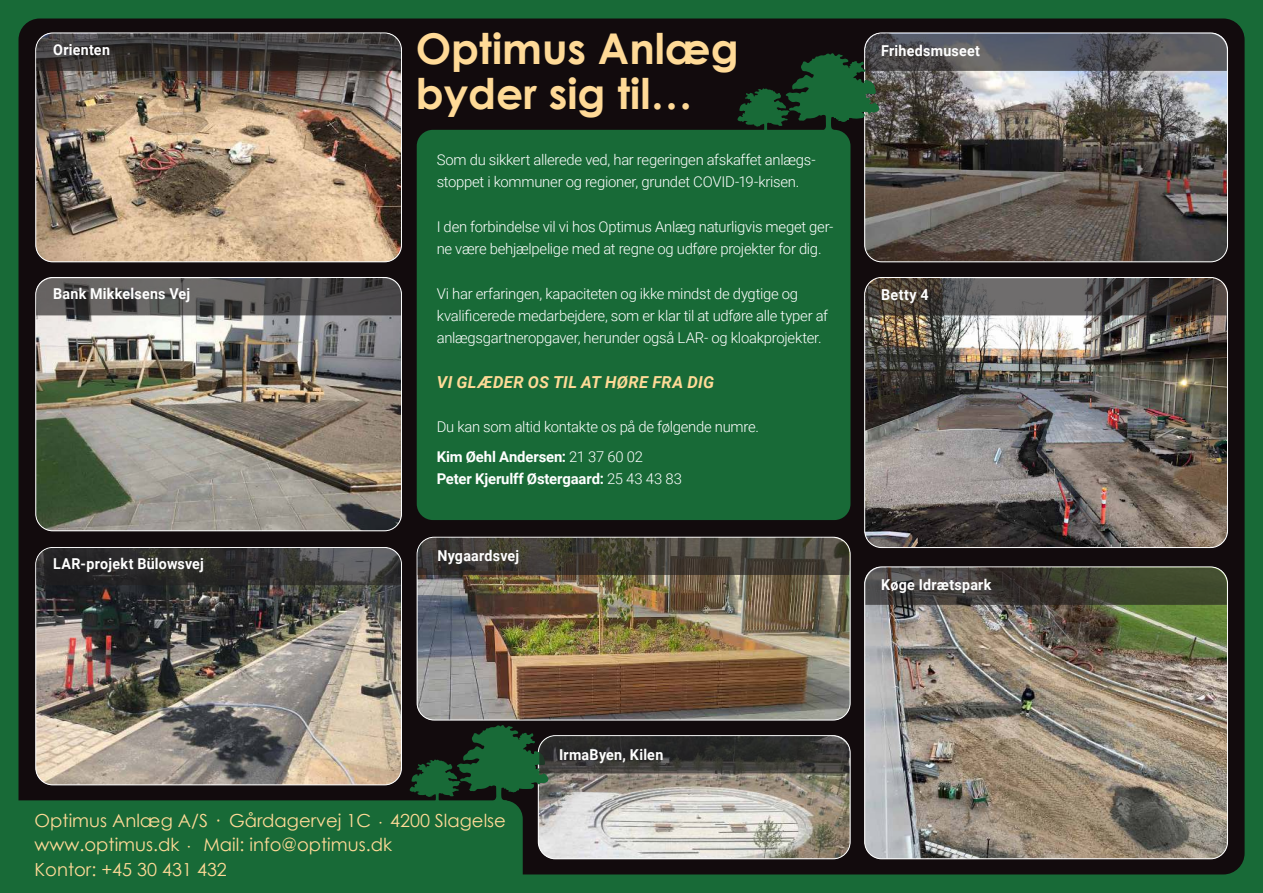
<style>
.page{position:relative;width:1263px;height:893px;background:#186a37}
.page>*{position:absolute;margin:0;border:0;box-sizing:border-box;transform-origin:0 0}
.t1{font:700 42.45px/45px "Century Gothic";color:#ffda97}
.t2{font:18px/24.6px "Century Gothic";color:#ffda97}
.t3{font:italic 700 16.5px "Roboto";letter-spacing:.025em;color:#ffda97}
.t4{font:700 15px "Roboto";letter-spacing:.02em;color:#fff;scale:.95 1}
.t5{font:300 14.85px/22.4px "Roboto";letter-spacing:-.02em;color:#fff}
.t6{font:700 14.85px "Roboto";letter-spacing:-.01em;color:#fff}
.s1{font-weight:700}
.s2{font-weight:300}
.s3{font-family:"Conduit ITC Std"}
</style>
<div class="page">
<div style="left:19px;top:19px;width:1225px;height:855px;background:#120b0d;border-radius:21px"></div>
<img style="left:37px;top:33px;width:364px;height:229px">
<div style="left:35px;top:33px;width:367px;height:229px;border:1px solid #fff;border-radius:17px"></div>
<img style="left:865px;top:33px;width:362px;height:229px">
<img style="left:866px;top:277px;width:361px;height:271px">
<img style="left:865px;top:567px;width:362px;height:292px">
<img style="left:37px;top:277px;width:364px;height:254px">
<div style="left:35px;top:277px;width:367px;height:254px;border:1px solid #fff;border-radius:17px"></div>
<img style="left:37px;top:547px;width:363px;height:178px">
<img style="left:417px;top:537px;width:433px;height:183px">
<div style="left:417px;top:537px;width:433px;height:183px;border:1px solid #fff;border-radius:17px"></div>
<div style="left:417px;top:130px;width:433px;height:390px;background:#186a37;border-radius:16px"></div>
<svg style="left:1108px;top:857px;width:136px;height:18px"></svg>
<svg style="left:36px;top:34px;width:365px;height:37px;background:#383433"></svg>
<svg style="left:36px;top:278px;width:365px;height:37px;background:#535252"></svg>
<svg style="left:36px;top:548px;width:365px;height:37px;background:#353434"></svg>
<svg style="left:737px;top:34px;width:490px;height:99px"></svg>
<svg style="left:865px;top:278px;width:362px;height:37px;background:#514d4a"></svg>
<svg style="left:865px;top:568px;width:362px;height:37px;background:#404135"></svg>
<svg style="left:18px;top:725px;width:831px;height:150px"></svg>
<svg style="left:417px;top:538px;width:432px;height:37px;background:#444037"></svg>
<p class="t4" style="left:53px;top:43px;width:61px">Orienten</p>
<p class="t4" style="left:53px;top:288px;width:146px">Bank Mikkelsens Vej</p>
<p class="t4" style="left:53px;top:558px;width:160px">LAR-projekt Bülowsvej</p>
<h1 class="t1" style="left:416px;top:28px;width:325px">Optimus Anlæg byder sig til…</h1>
<p class="t5" style="left:437px;top:150px;width:380px">Som du sikkert allerede ved, har regeringen afskaffet anlægs&shy;stoppet i kommuner og regioner, grundet COVID-19-krisen.</p>
<p class="t5" style="left:437px;top:216px;width:398px">I den forbindelse vil vi hos Optimus Anlæg naturligvis meget ger&shy;ne være behjælpelige med at regne og udføre projekter for dig.</p>
<p class="t5" style="left:437px;top:283px;width:393px">Vi har erfaringen, kapaciteten og ikke mindst de dygtige og kvalificerede medarbejdere, som er klar til at udføre alle typer af anlægsgartneropgaver, herunder også LAR- og kloakprojekter.</p>
<p class="t3" style="left:437px;top:372px;width:279px">VI GLÆDER OS TIL AT HØRE FRA DIG</p>
<p class="t5" style="left:437px;top:413px;width:324px;line-height:29.7px">Du kan som altid kontakte os på de følgende numre.<br><span class="s1">Kim Øehl Andersen:</span> 21 37 60 02</p>
<p class="t6" style="left:437px;top:473px;width:247px">Peter Kjerulff Østergaard: <span class="s2">25 43 43 83</span></p>
<p class="t4" style="left:437px;top:550px;width:88px">Nygaardsvej</p>
<p class="t4" style="left:881px;top:45px;width:105px">Frihedsmuseet</p>
<p class="t4" style="left:881px;top:289px;width:51px">Betty 4</p>
<p class="t4" style="left:881px;top:578px;width:117px">Køge Idrætspark</p>
<p class="t2" style="left:35px;top:809px;width:473px">Optimus Anlæg A/S · Gårdagervej 1C <span class="s3">·</span> 4200 Slagelse www.optimus.dk <span class="s3">·</span> Mail: info@optimus.dk<br>Kontor: +45 30 431 432</p>
<p class="t4" style="left:559px;top:748px;width:111px">IrmaByen, Kilen</p>
</div>
